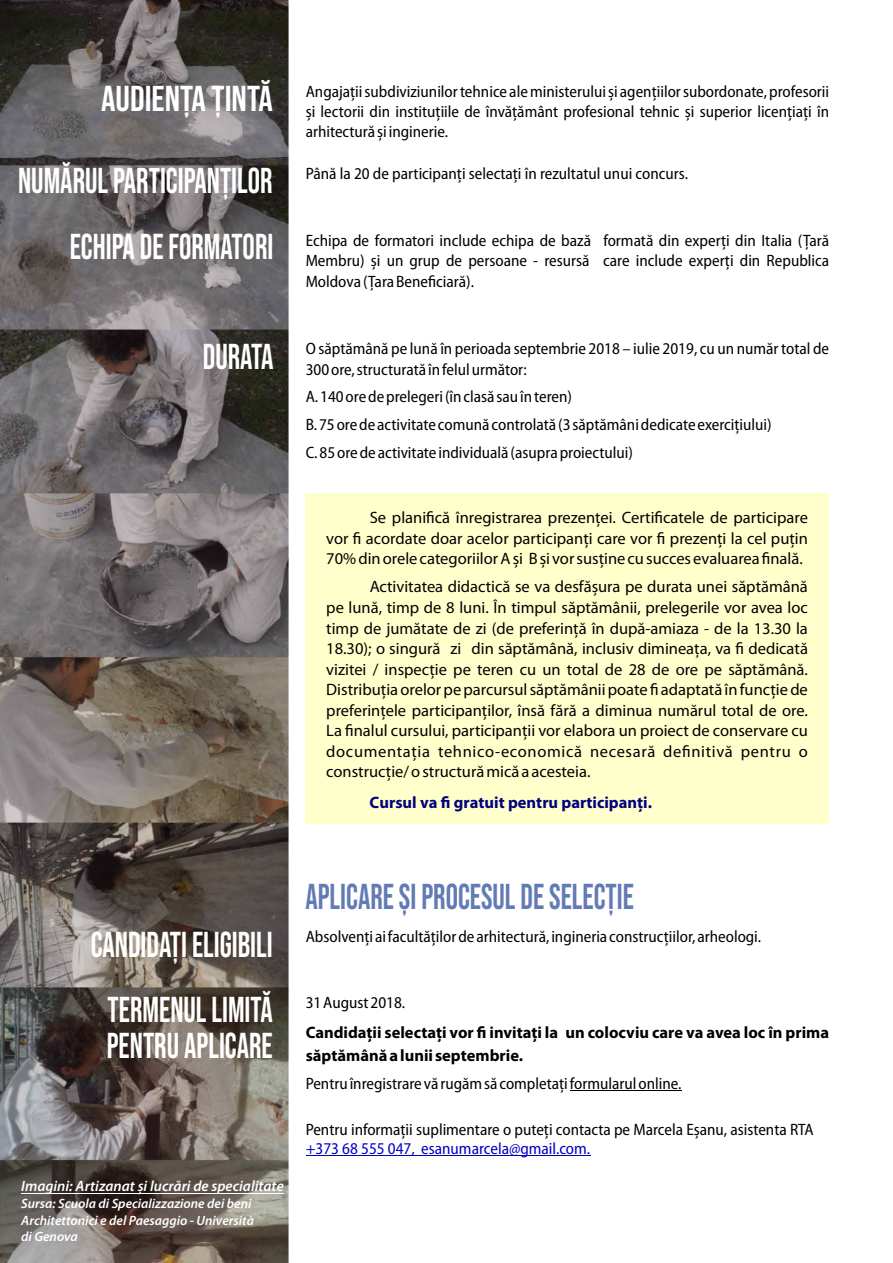
<style>
.page{position:relative;width:893px;height:1263px;background:#fff}
.page>*{position:absolute;margin:0;border:0;box-sizing:border-box;transform-origin:0 0}
.t1{font:36px/66.2px "Bebas Neue";color:#fff;text-align:right;scale:.86 1}
.t2{font:36px "Bebas Neue";color:#637bb5;scale:.86 1}
.t3{font:36px "Bebas Neue";color:#fff}
.t4{font:semi-condensed 16.5px/20.4px "Myriad Pro";color:#000;text-align:justify}
.t5{font:16.5px/20.5px "Myriad Pro";color:#000;text-align:justify}
.t6{font:700 16.5px/22.5px "Myriad Pro";color:#000}
.t7{font:semi-condensed 16.5px "Myriad Pro";color:#0000c4}
.t8{font:700 16.5px "Myriad Pro";color:#000080}
.t9{font:italic 600 15px "Myriad Pro";color:#fff}
.t10{font:italic 600 13.5px/16.5px "Myriad Pro";color:#fff}
</style>
<div class="page">
<img style="left:0;top:0;width:829px;height:1263px">
<hr style="left:21px;top:1193px;width:263px;height:1px;background:#fff">
<hr style="left:570px;top:1090px;width:111px;height:1px;background:#000">
<hr style="left:316px;top:1155px;width:105px;height:1px;background:#0000c4">
<hr style="left:429px;top:1155px;width:158px;height:1px;background:#0000c4">
<div style="left:306px;top:494px;width:523px;height:330px;background:#ffc"></div>
<h1 class="t3" style="left:101px;top:84px;width:173px">AUDIENȚA ȚINTĂ</h1>
<h1 class="t1" style="left:18px;top:151px;width:298px">NUMĂRUL PARTICIPANȚILOR<br>ECHIPA DE FORMATORI</h1>
<h1 class="t1" style="left:203px;top:326px;width:84px">DURATA</h1>
<p class="t4" style="left:306px;top:82px;width:525px">Angajații subdiviziunilor tehnice ale ministerului și agențiilor subordonate, profesorii și lectorii din instituțiile de învățământ profesional tehnic și superior licențiați în arhitectură și inginerie.</p>
<p class="t4" style="left:306px;top:165px;width:384px">Până la 20 de participanți selectați în rezultatul unui concurs.</p>
<p class="t4" style="left:306px;top:231px;width:525px">Echipa de formatori include echipa de bază formată din experți din Italia (Țară Membru) și un grup de persoane - resursă care include experți din Republica Moldova (Țara Beneficiară).</p>
<p class="t4" style="left:306px;top:340px;width:525px">O săptămână pe lună în perioada septembrie 2018 – iulie 2019, cu un număr total de<br>300 ore, structurată în felul următor:</p>
<p class="t4" style="left:306px;top:384px;width:468px;line-height:27.9px;text-align:left">A.140 ore de prelegeri (în clasă sau în teren)<br>B.75 ore de activitate comună controlată (3 săptămâni dedicate exercițiului)<br>C.85 ore de activitate individuală (asupra proiectului)</p>
<p class="t5" style="left:326px;top:509px;width:483px;text-indent:43px">Se planifică înregistrarea prezenţei. Certificatele de participare vor fi acordate doar acelor participanţi care vor fi prezenţi la cel puţin 70% din orele categoriilor A și B și vor susţine cu succes evaluarea finală.</p>
<p class="t5" style="left:326px;top:578px;width:483px;text-indent:43px">Activitatea didactică se va desfășura pe durata unei săptămână pe lună, timp de 8 luni. În timpul săptămânii, prelegerile vor avea loc timp de jumătate de zi (de preferinţă în după-amiaza - de la 13.30 la 18.30); o singură zi din săptămână, inclusiv dimineaţa, va fi dedicată vizitei / inspecţie pe teren cu un total de 28 de ore pe săptămână.<br>Distribuţia orelor pe parcursul săptămânii poate fi adaptată în funcţie de preferinţele participanţilor, însă fără a diminua numărul total de ore.<br>La finalul cursului, participanţii vor elabora un proiect de conservare cu documentaţia tehnico-economică necesară definitivă pentru o construcţie/ o structură mică a acesteia.</p>
<p class="t8" style="left:370px;top:795px;width:284px">Cursul va fi gratuit pentru participanți.</p>
<h1 class="t1" style="left:91px;top:915px;width:213px;line-height:65.6px;text-align:center">CANDIDAȚI ELIGIBILI<br>TERMENUL LIMITĂ</h1>
<h1 class="t1" style="left:107px;top:1016px;width:195px">PENTRU APLICARE</h1>
<p class="t9" style="left:21px;top:1180px;width:264px">Imagini: Artizanat și lucrări de specialitate</p>
<p class="t10" style="left:21px;top:1197px;width:234px">Sursa: Scuola di Specializzazione dei beni<br>Architettonici e del Paesaggio - Università di Genova</p>
<h1 class="t2" style="left:305px;top:882px;width:384px">APLICARE ȘI PROCESUL DE SELECȚIE</h1>
<p class="t4" style="left:306px;top:928px;width:457px">Absolvenți ai facultăților de arhitectură, ingineria construcțiilor, arheologi.</p>
<p class="t4" style="left:306px;top:993px;width:101px">31 August 2018.</p>
<p class="t6" style="left:306px;top:1023px;width:525px">Candidații selectați vor fi invitați la un colocviu care va avea loc în prima săptămână a lunii septembrie.</p>
<p class="t4" style="left:306px;top:1074px;width:377px">Pentru înregistrare vă rugăm să completați formularul online.</p>
<p class="t4" style="left:306px;top:1121px;width:510px">Pentru informații suplimentare o puteți contacta pe Marcela Eșanu, asistenta RTA</p>
<p class="t7" style="left:306px;top:1141px;width:286px">+373 68 555 047, esanumarcela@gmail.com.</p>
</div>
